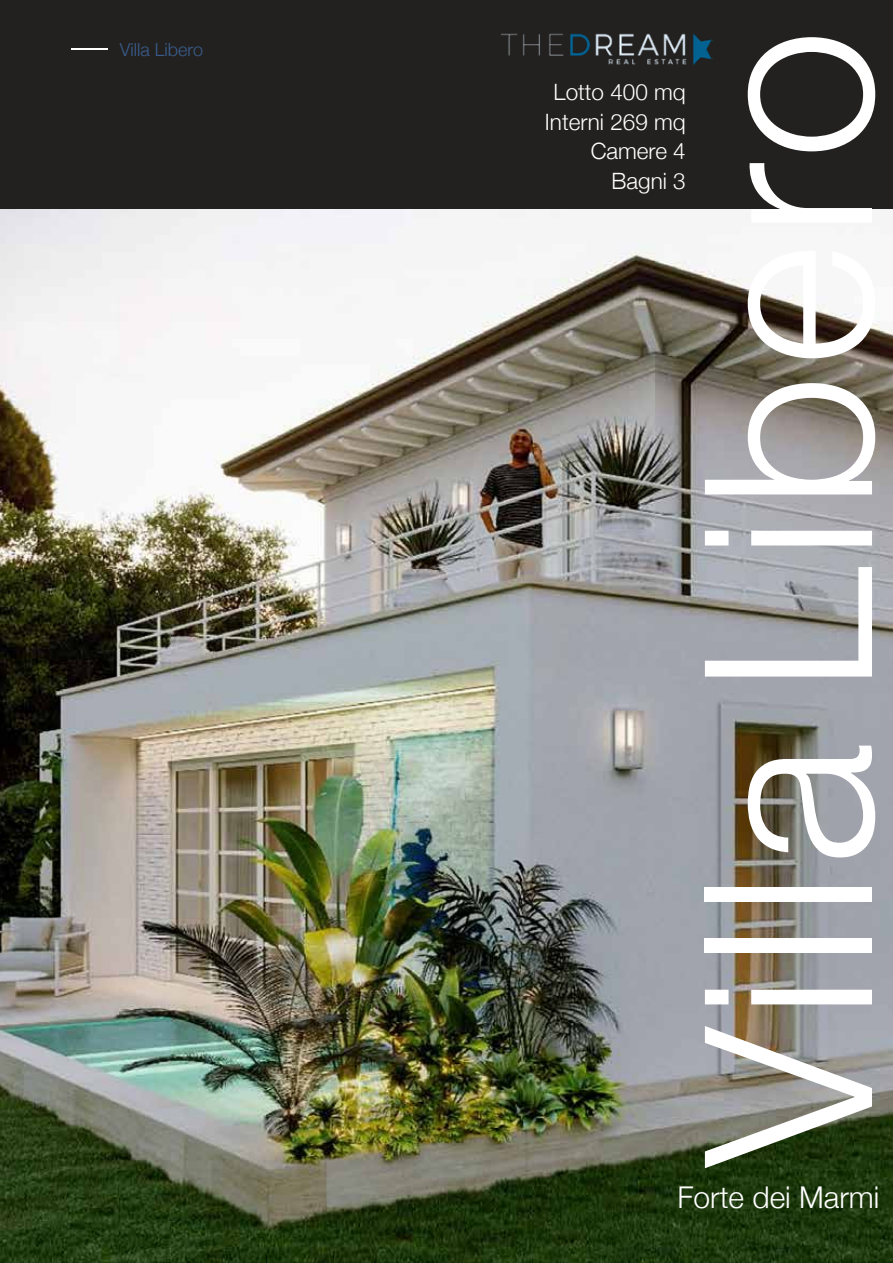
<style>
.page{position:relative;width:893px;height:1263px;background:#23211f}
.page>*{position:absolute;margin:0;border:0;box-sizing:border-box;transform-origin:0 0}
.t1{font:300 234px "Helvetica Neue";letter-spacing:.035em;color:#fff}
.t2{font:300 30px "Helvetica Neue";color:#fff}
.t3{font:300 22.5px "Helvetica Neue";color:#fff}
.t4{font:300 18px "Helvetica Neue";color:#385d8e}
</style>
<div class="page">
<img style="left:0;top:210px;width:893px;height:1053px">
<img style="left:502px;top:33px;width:211px;height:32px">
<hr style="left:71px;top:48px;width:37px;height:2px;background:#fff">
<p class="t4" style="left:120px;top:35px;width:85px">Villa Libero</p>
<p class="t3" style="left:554px;top:74px;width:134px">Lotto 400 mq</p>
<p class="t3" style="left:545px;top:104px;width:142px">Interni 269 mq</p>
<p class="t3" style="left:591px;top:133px;width:97px">Camere 4</p>
<p class="t3" style="left:612px;top:163px;width:76px">Bagni 3</p>
<h1 class="t1" style="left:600px;top:1167px;width:1139px;rotate:-90deg">Villa Libero</h1>
<h2 class="t2" style="left:677px;top:1173px;width:203px">Forte dei Marmi</h2>
</div>
